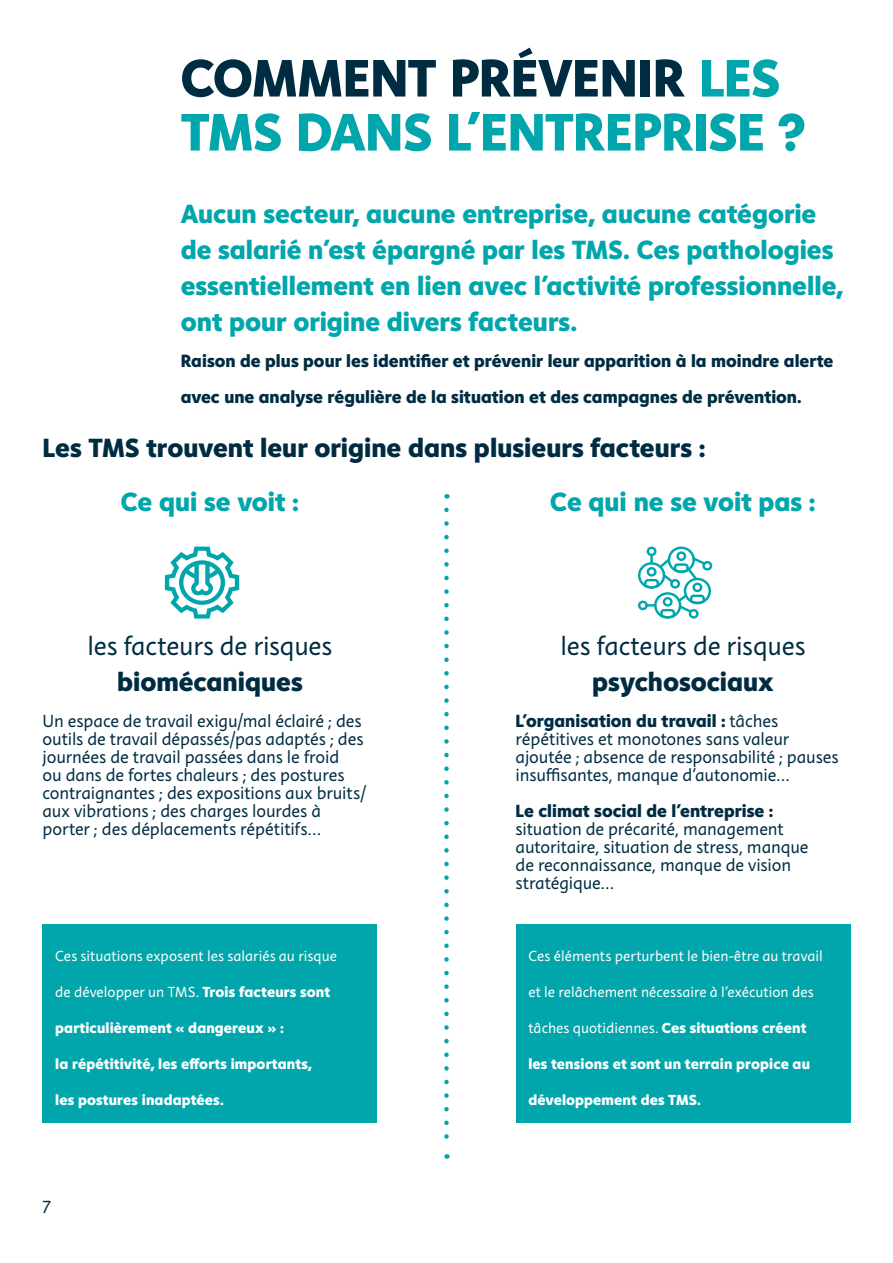
<style>
.page{position:relative;width:893px;height:1263px;background:#fff}
.page>*{position:absolute;margin:0;border:0;box-sizing:border-box;transform-origin:0 0}
.Section_-H1{font:800 54px/54px "Instant 5";letter-spacing:-.01em;color:#00a6ab}
.t1{font:800 27px/36px "Instant 5";color:#00a6ab}
.t2{font:27px/36px "Instant 3";letter-spacing:-.01em;color:#002c42;text-align:center}
.Section_-_H2{font:800 27px "Instant 5";color:#002c42}
.t3{font:18px/18px "Instant 3";letter-spacing:-.005em;color:#002c42}
.t4{font:800 18px/36px "Instant 5";color:#002c42}
.t5{font:15px "Instant 3";letter-spacing:.005em;color:#fff}
.t6{font:800 15px "Instant 5";letter-spacing:.01em;color:#fff}
.s1{color:#002c42}
.s2{font-family:"Instant 5";font-weight:800}
</style>
<div class="page">
<svg style="left:165px;top:547px;width:74px;height:72px"></svg>
<svg style="left:638px;top:547px;width:74px;height:72px"></svg>
<div style="left:43px;top:925px;width:334px;height:198px;background:#00a6ab"></div>
<svg style="left:444px;top:510px;width:5px;height:649px"></svg>
<div style="left:516px;top:925px;width:334px;height:198px;background:#00a6ab"></div>
<h1 class="Section_-H1" style="left:181px;top:50px;width:626px"><span class="s1">COMMENT PRÉVENIR</span> LES<br>TMS DANS L’ENTREPRISE ?</h1>
<p class="t1" style="left:181px;top:195px;width:664px">Aucun secteur, aucune entreprise, aucune catégorie de salarié n’est épargné par les TMS. Ces pathologies essentiellement en lien avec l’activité professionnelle, ont pour origine divers facteurs.</p>
<p class="t4" style="left:181px;top:342px;width:654px">Raison de plus pour les identifier et prévenir leur apparition à la moindre alerte avec une analyse régulière de la situation et des campagnes de prévention.</p>
<h2 class="Section_-_H2" style="left:43px;top:428px;width:665px">Les TMS trouvent leur origine dans plusieurs facteurs :</h2>
<p class="t1" style="left:121px;top:483px;width:180px">Ce qui se voit :</p>
<p class="t1" style="left:550px;top:483px;width:267px">Ce qui ne se voit pas :</p>
<p class="t2" style="left:88px;top:628px;width:246px">les facteurs de risques <span class="s2">biomécaniques</span></p>
<p class="t3" style="left:43px;top:712px;width:325px">Un espace de travail exigu/mal éclairé ; des outils de travail dépassés/pas adaptés ; des journées de travail passées dans le froid<br>ou dans de fortes chaleurs ; des postures contraignantes ; des expositions aux bruits/ aux vibrations ; des charges lourdes à porter ; des déplacements répétitifs…</p>
<p class="t5" style="left:55px;top:946px;width:283px">Ces situations exposent les salariés au risque</p>
<p class="t5" style="left:55px;top:982px;width:276px">de développer un TMS. <span class="s2">Trois facteurs sont</span></p>
<p class="t6" style="left:55px;top:1017px;width:230px">particulièrement « dangereux » :</p>
<p class="t6" style="left:55px;top:1053px;width:258px">la répétitivité, les efforts importants,</p>
<p class="t6" style="left:55px;top:1089px;width:170px">les postures inadaptées.</p>
<p class="t3" style="left:43px;top:1198px;width:10px">7</p>
<p class="t2" style="left:561px;top:628px;width:246px">les facteurs de risques <span class="s2">psychosociaux</span></p>
<p class="t3" style="left:516px;top:712px;width:325px"><span class="s2">L’organisation du travail :</span> tâches répétitives et monotones sans valeur ajoutée ; absence de responsabilité ; pauses insuffisantes, manque d’autonomie…</p>
<p class="t3" style="left:516px;top:802px;width:294px"><span class="s2">Le climat social de l’entreprise : </span>situation de précarité, management autoritaire, situation de stress, manque de reconnaissance, manque de vision stratégique…</p>
<p class="t5" style="left:528px;top:946px;width:296px">Ces éléments perturbent le bien-être au travail</p>
<p class="t5" style="left:528px;top:982px;width:287px">et le relâchement nécessaire à l’exécution des</p>
<p class="t5" style="left:528px;top:1018px;width:280px">tâches quotidiennes. <span class="s2">Ces situations créent</span></p>
<p class="t6" style="left:528px;top:1053px;width:283px">les tensions et sont un terrain propice au</p>
<p class="t6" style="left:528px;top:1089px;width:174px">développement des TMS.</p>
</div>
